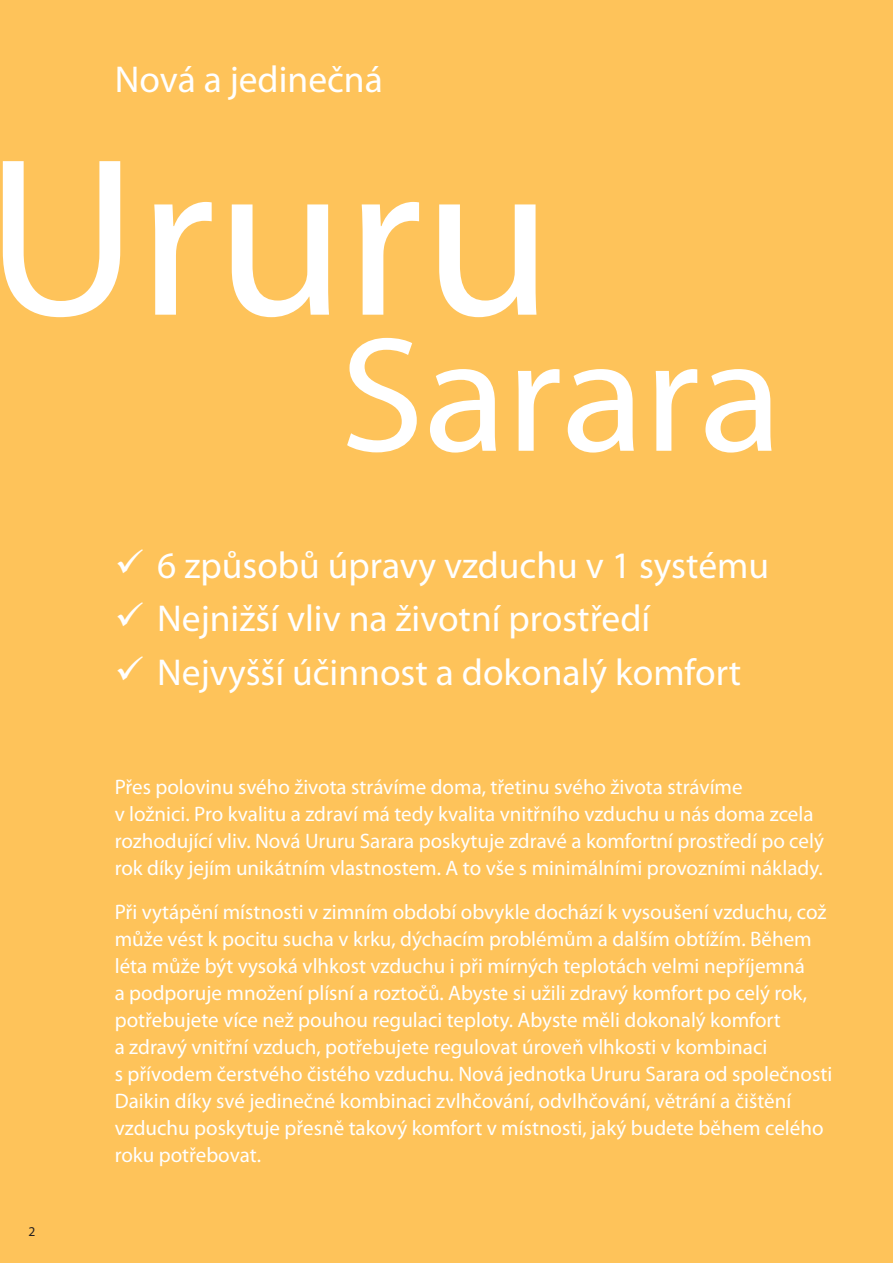
<style>
.page{position:relative;width:893px;height:1263px;background:#fec35a}
.page>*{position:absolute;margin:0;border:0;box-sizing:border-box;transform-origin:0 0}
.t1{font:227.7px "Myriad Pro";color:#fff;scale:1.04 1}
.t2{font:165px "Myriad Pro";color:#fff;scale:1.04 1}
.t3{font:37.5px/53.6px "Myriad Pro";color:#fff}
.t4{font:21px/27px "Myriad Pro";color:#fff}
.t5{font:13.5px "Myriad Pro";color:#231f20}
</style>
<div class="page">
<h3 class="t3" style="left:115px;top:56px;width:270px">Nová a jedinečná</h3>
<h1 class="t1" style="left:-15px;top:153px;width:547px">Ururu</h1>
<h2 class="t2" style="left:340px;top:333px;width:427px">Sarara</h2>
<h3 class="t3" style="left:157px;top:542px;width:613px">6 způsobů úpravy vzduchu v 1 systému<br>Nejnižší vliv na životní prostředí<br>Nejvyšší účinnost a dokonalý komfort</h3>
<p class="t5" style="left:29px;top:1226px;width:8px">2</p>
<p class="t4" style="left:115px;top:776px;width:711px">Přes polovinu svého života strávíme doma, třetinu svého života strávíme<br>v ložnici. Pro kvalitu a zdraví má tedy kvalita vnitřního vzduchu u nás doma zcela rozhodující vliv. Nová Ururu Sarara poskytuje zdravé a komfortní prostředí po celý rok díky jejím unikátním vlastnostem. A to vše s minimálními provozními náklady.</p>
<p class="t4" style="left:115px;top:901px;width:719px">Při vytápění místnosti v zimním období obvykle dochází k vysoušení vzduchu, což může vést k pocitu sucha v krku, dýchacím problémům a dalším obtížím. Během léta může být vysoká vlhkost vzduchu i při mírných teplotách velmi nepříjemná<br>a podporuje množení plísní a roztočů. Abyste si užili zdravý komfort po celý rok, potřebujete více než pouhou regulaci teploty. Abyste měli dokonalý komfort<br>a zdravý vnitřní vzduch, potřebujete regulovat úroveň vlhkosti v kombinaci<br>s přívodem čerstvého čistého vzduchu. Nová jednotka Ururu Sarara od společnosti Daikin díky své jedinečné kombinaci zvlhčování, odvlhčování, větrání a čištění vzduchu poskytuje přesně takový komfort v místnosti, jaký budete během celého roku potřebovat.</p>
</div>
